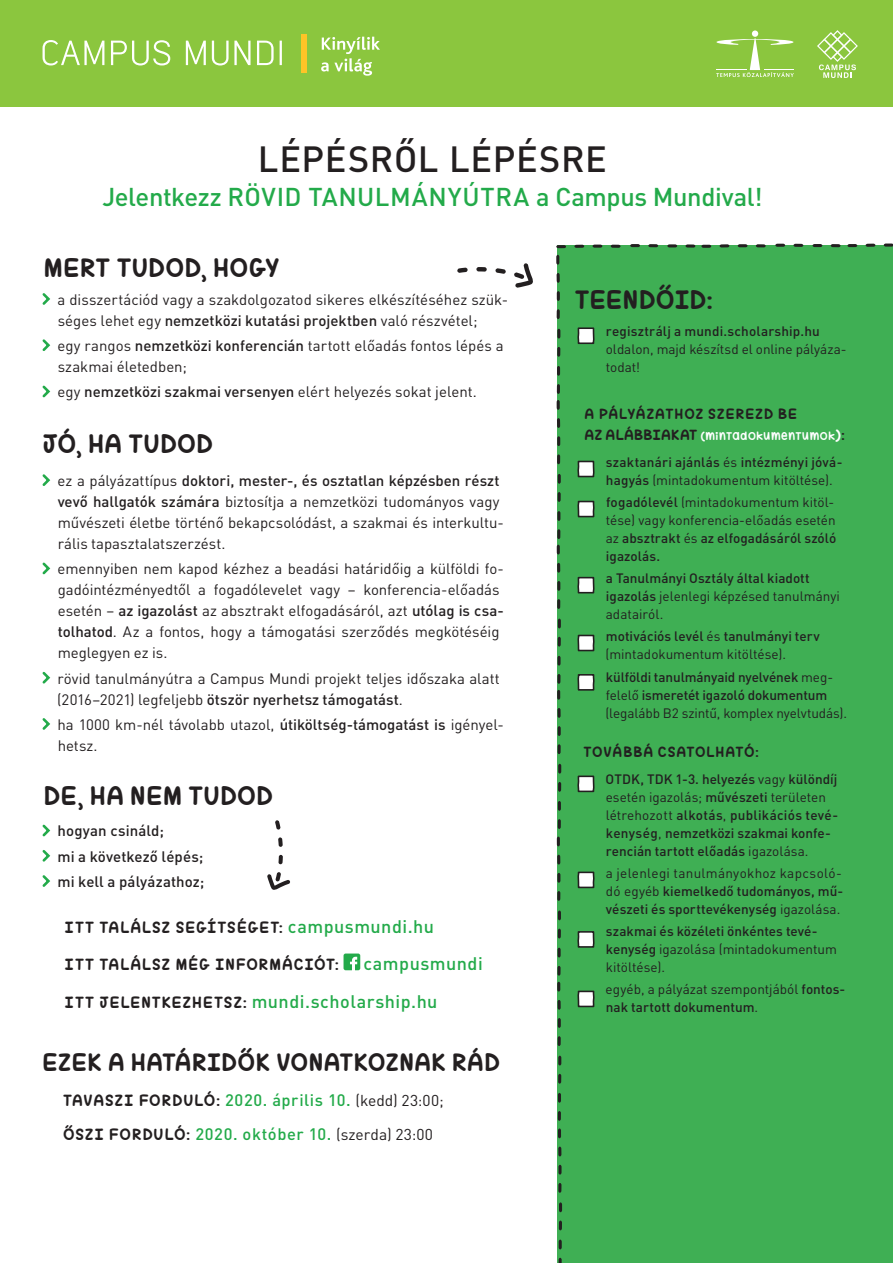
<style>
.page{position:relative;width:893px;height:1263px;background:#fff}
.page>*{position:absolute;margin:0;border:0;box-sizing:border-box;transform-origin:0 0}
.t1{font:500 36px "DIN Pro";letter-spacing:.02em;color:#231f20}
.t2{font:27px "Mf Hug Me Tight";letter-spacing:.01em;color:#231f20}
.t3{font:500 25.5px "DIN Pro";color:#23aa4a}
.t4{font:25.5px "Mf Hug Me Tight";letter-spacing:.005em;color:#231f20}
.t5{font:500 18px/37.2px "DIN Pro";letter-spacing:.025em;color:#23aa4a}
.t6{font:16.5px "Mf Hug Me Tight";letter-spacing:.055em;color:#231f20}
.t7{font:500 16.5px "DIN Pro";letter-spacing:.035em;color:#23aa4a}
.t8{font:15px/21px "DIN Pro";color:#231f20}
.t9{font:500 15px/25.2px "DIN Pro";letter-spacing:.005em;color:#231f20}
.t10{font:15px "Mf Hug Me Tight";letter-spacing:.055em;color:#231f20}
.t11{font:500 13.5px/18px "DIN Pro";color:#231f20}
.t12{font:13.5px/18px "DIN Pro";color:#231f20}
.t13{font:11.4px "Mf Hug Me Tight";letter-spacing:.055em;color:#fff}
.s1{font-weight:500}
.s2{font-family:"DIN Pro";font-weight:500;font-size:18px;color:#23aa4a}
.s3{font-family:"Mf Hug Me Tight";font-weight:400;font-size:16.5px;color:#231f20}
.s4{font-family:"DIN Pro";font-weight:500;color:#23aa4a}
.s5{font-family:"DIN Pro";font-size:15.6px}
.s6{font-family:"Mf Hug Me Tight";font-weight:400;color:#231f20}
.s7{font-weight:400;font-size:15.6px;color:#231f20}
.s8{font-size:15px;color:#231f20}
.s9{font-size:12px}
.s10{font-size:15px}
.s11{font-weight:400}
</style>
<div class="page">
<div style="left:557px;top:245px;width:336px;height:1018px;background:#3faf54"></div>
<svg style="left:557px;top:329px;width:3px;height:28px"></svg>
<svg style="left:557px;top:366px;width:3px;height:28px"></svg>
<svg style="left:556px;top:255px;width:4px;height:64px"></svg>
<svg style="left:558px;top:474px;width:3px;height:28px"></svg>
<svg style="left:557px;top:511px;width:3px;height:28px"></svg>
<svg style="left:557px;top:400px;width:3px;height:64px"></svg>
<svg style="left:558px;top:619px;width:3px;height:28px"></svg>
<svg style="left:557px;top:656px;width:4px;height:28px"></svg>
<svg style="left:557px;top:545px;width:3px;height:64px"></svg>
<svg style="left:558px;top:764px;width:3px;height:28px"></svg>
<svg style="left:558px;top:801px;width:3px;height:28px"></svg>
<svg style="left:557px;top:690px;width:4px;height:64px"></svg>
<svg style="left:558px;top:910px;width:3px;height:28px"></svg>
<svg style="left:557px;top:948px;width:4px;height:28px"></svg>
<svg style="left:557px;top:836px;width:3px;height:65px"></svg>
<svg style="left:558px;top:1056px;width:3px;height:28px"></svg>
<svg style="left:558px;top:1093px;width:3px;height:28px"></svg>
<svg style="left:557px;top:982px;width:4px;height:64px"></svg>
<svg style="left:559px;top:1202px;width:3px;height:28px"></svg>
<svg style="left:558px;top:1239px;width:4px;height:24px"></svg>
<svg style="left:558px;top:1128px;width:4px;height:65px"></svg>
<svg style="left:847px;top:243px;width:46px;height:4px"></svg>
<svg style="left:42px;top:293px;width:8px;height:12px"></svg>
<svg style="left:42px;top:339px;width:9px;height:12px"></svg>
<svg style="left:42px;top:385px;width:9px;height:13px"></svg>
<svg style="left:42px;top:474px;width:9px;height:12px"></svg>
<svg style="left:42px;top:562px;width:9px;height:13px"></svg>
<svg style="left:42px;top:671px;width:9px;height:13px"></svg>
<svg style="left:42px;top:718px;width:9px;height:12px"></svg>
<svg style="left:42px;top:824px;width:9px;height:13px"></svg>
<svg style="left:42px;top:850px;width:9px;height:12px"></svg>
<svg style="left:42px;top:875px;width:9px;height:12px"></svg>
<svg style="left:495px;top:268px;width:11px;height:6px"></svg>
<svg style="left:476px;top:267px;width:11px;height:5px"></svg>
<svg style="left:457px;top:268px;width:11px;height:5px"></svg>
<svg style="left:514px;top:263px;width:19px;height:25px"></svg>
<svg style="left:278px;top:855px;width:5px;height:9px"></svg>
<svg style="left:278px;top:837px;width:5px;height:10px"></svg>
<svg style="left:275px;top:820px;width:6px;height:10px"></svg>
<svg style="left:267px;top:872px;width:23px;height:18px"></svg>
<div style="left:0;top:0;width:893px;height:106px;background:#8bc63e"></div>
<svg style="left:630px;top:244px;width:28px;height:3px"></svg>
<svg style="left:667px;top:244px;width:28px;height:4px"></svg>
<svg style="left:556px;top:245px;width:64px;height:3px"></svg>
<svg style="left:775px;top:244px;width:28px;height:3px"></svg>
<svg style="left:812px;top:244px;width:28px;height:3px"></svg>
<svg style="left:701px;top:244px;width:65px;height:4px"></svg>
<svg style="left:577px;top:327px;width:18px;height:18px"></svg>
<svg style="left:577px;top:460px;width:18px;height:18px"></svg>
<svg style="left:577px;top:775px;width:18px;height:18px"></svg>
<svg style="left:577px;top:576px;width:18px;height:18px"></svg>
<svg style="left:577px;top:931px;width:18px;height:17px"></svg>
<svg style="left:577px;top:500px;width:18px;height:18px"></svg>
<svg style="left:577px;top:871px;width:18px;height:18px"></svg>
<svg style="left:577px;top:990px;width:18px;height:18px"></svg>
<svg style="left:577px;top:634px;width:18px;height:18px"></svg>
<svg style="left:577px;top:674px;width:18px;height:17px"></svg>
<svg style="left:344px;top:953px;width:16px;height:17px"></svg>
<div style="left:301px;top:34px;width:6px;height:39px;background:#fec427"></div>
<svg style="left:321px;top:37px;width:59px;height:39px"></svg>
<svg style="left:43px;top:40px;width:239px;height:25px"></svg>
<div style="left:752px;top:30px;width:6px;height:7px;background:#fff;border-radius:50%"></div>
<svg style="left:716px;top:38px;width:78px;height:39px"></svg>
<svg style="left:817px;top:30px;width:41px;height:48px"></svg>
<h1 class="t1" style="left:258px;top:135px;width:351px">LÉPÉSRŐL LÉPÉSRE</h1>
<h3 class="t3" style="left:102px;top:179px;width:662px">Jelentkezz RÖVID TANULMÁNYÚTRA a Campus Mundival!</h3>
<h2 class="t2" style="left:44px;top:250px;width:237px">MERT TUDOD, HOGY</h2>
<p class="t8" style="left:58px;top:288px;width:452px">a disszertációd vagy a szakdolgozatod sikeres elkészítéséhez szük&shy;séges lehet egy <span class="s1">nemzetközi kutatási projektben</span> való részvétel;</p>
<p class="t8" style="left:58px;top:335px;width:448px">egy rangos <span class="s1">nemzetközi konferencián</span> tartott előadás fontos lépés a szakmai életedben;</p>
<p class="t8" style="left:58px;top:381px;width:421px">egy <span class="s1">nemzetközi szakmai versenyen</span> elért helyezés sokat jelent.</p>
<h2 class="t2" style="left:43px;top:426px;width:172px">JÓ, HA TUDOD</h2>
<p class="t8" style="left:58px;top:469px;width:448px">ez a pályázattípus <span class="s1">doktori, mester-, és osztatlan képzésben részt vevő hallgatók számára</span> biztosítja a nemzetközi tudományos vagy művészeti életbe történő bekapcsolódást, a szakmai és interkultu&shy;rális tapasztalatszerzést.</p>
<p class="t8" style="left:58px;top:558px;width:448px">emennyiben nem kapod kézhez a beadási határidőig a külföldi fo&shy;gadóintézményedtől a fogadólevelet vagy – konferencia-előadás esetén – <span class="s1">az igazolást</span> az absztrakt elfogadásáról, azt <span class="s1">utólag is csa&shy;tolhatod</span>. Az a fontos, hogy a támogatási szerződés megkötéséig meglegyen ez is.</p>
<p class="t8" style="left:57px;top:667px;width:444px">rövid tanulmányútra a Campus Mundi projekt teljes időszaka alatt (2016–2021) legfeljebb <span class="s1">ötször nyerhetsz támogatást</span>.</p>
<p class="t8" style="left:58px;top:713px;width:448px">ha 1000 km-nél távolabb utazol, <span class="s1">útiköltség-támogatást is</span> igényel&shy;hetsz.</p>
<h2 class="t2" style="left:44px;top:778px;width:231px">DE, HA NEM TUDOD</h2>
<p class="t9" style="left:58px;top:818px;width:148px">hogyan csináld;<br>mi a következő lépés; mi kell a pályázathoz;</p>
<p class="t6" style="left:65px;top:916px;width:371px">ITT TALÁLSZ SEGÍTSÉGET: <span class="s2">campusmundi.hu</span></p>
<p class="t6" style="left:65px;top:954px;width:275px">ITT TALÁLSZ MÉG INFORMÁCIÓT:</p>
<p class="t5" style="left:65px;top:944px;width:420px;text-indent:299px">campusmundi<br><span class="s3">ITT JELENTKEZHETSZ:</span> mundi.scholarship.hu</p>
<h3 class="t4" style="left:43px;top:1045px;width:459px">EZEK A HATÁRIDŐK VONATKOZNAK RÁD</h3>
<p class="t6" style="left:63px;top:1089px;width:382px">TAVASZI FORDULÓ: <span class="s4">2020. április 10.</span> <span class="s5">(kedd) 23:00;</span></p>
<p class="t7" style="left:63px;top:1123px;width:371px"><span class="s6">ŐSZI FORDULÓ:</span> 2020. október 10. <span class="s7">(szerda) 23:00</span></p>
<h2 class="t2" style="left:575px;top:282px;width:139px">TEENDŐID:</h2>
<p class="t11" style="left:606px;top:321px;width:215px">regisztrálj a mundi.scholarship.hu</p>
<p class="t12" style="left:606px;top:339px;width:242px">oldalon, majd készítsd el online pályáza&shy;todat!</p>
<p class="t10" style="left:584px;top:404px;width:214px">A PÁLYÁZATHOZ SZEREZD BE</p>
<p class="t13" style="left:584px;top:429px;width:262px"><span class="s8">AZ ALÁBBIAKAT</span> <span class="s9">(</span>MINTADOKUMENTUMOK<span class="s10">)</span><span class="s8">:</span></p>
<p class="t11" style="left:606px;top:452px;width:238px">szaktanári ajánlás <span class="s11">és</span> intézményi jóvá&shy;hagyás <span class="s11">(mintadokumentum kitöltése).</span></p>
<p class="t12" style="left:606px;top:492px;width:232px"><span class="s1">fogadólevél</span> (mintadokumentum kitöl&shy;tése) vagy konferencia-előadás esetén az <span class="s1">absztrakt</span> és <span class="s1">az elfogadásáról szóló igazolás.</span></p>
<p class="t11" style="left:606px;top:569px;width:236px">a Tanulmányi Osztály által kiadott igazolás <span class="s11">jelenlegi képzésed tanulmányi adatairól.</span></p>
<p class="t11" style="left:606px;top:627px;width:216px">motivációs levél <span class="s11">és</span> tanulmányi terv <span class="s11">(mintadokumentum kitöltése).</span></p>
<p class="t11" style="left:606px;top:667px;width:243px">külföldi tanulmányaid nyelvének <span class="s11">meg&shy;felelő</span> ismeretét igazoló dokumentum <span class="s11">(legalább B2 szintű, komplex nyelvtudás).</span></p>
<p class="t10" style="left:584px;top:742px;width:177px">TOVÁBBÁ CSATOLHATÓ:</p>
<p class="t11" style="left:606px;top:769px;width:234px">OTDK, TDK 1-3. helyezés <span class="s11">vagy</span> különdíj <span class="s11">esetén igazolás;</span> művészeti <span class="s11">területen létrehozott</span> alkotás<span class="s11">,</span> publikációs tevé&shy;kenység<span class="s11">,</span> nemzetközi szakmai konfe&shy;rencián tartott előadás <span class="s11">igazolása.</span></p>
<p class="t12" style="left:606px;top:863px;width:239px;text-align:justify">a jelenlegi tanulmányokhoz kapcsoló&shy;dó egyéb <span class="s1">kiemelkedő tudományos, mű&shy;vészeti és sporttevékenység</span> igazolása.</p>
<p class="t11" style="left:606px;top:922px;width:233px">szakmai és közéleti önkéntes tevé&shy;kenység <span class="s11">igazolása (mintadokumentum kitöltése).</span></p>
<p class="t12" style="left:606px;top:980px;width:241px">egyéb, a pályázat szempontjából <span class="s1">fontos&shy;nak tartott dokumentum</span>.</p>
</div>
